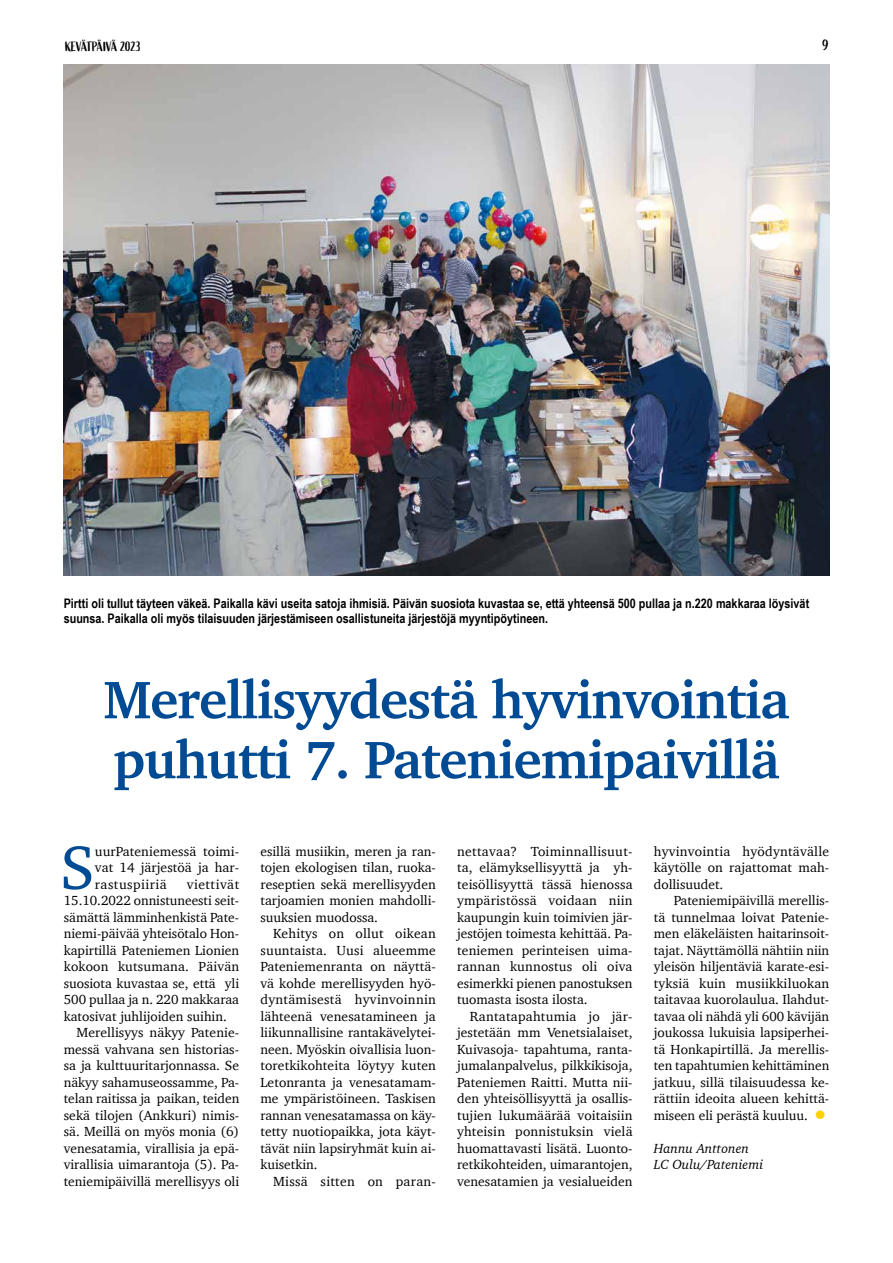
<style>
.page{position:relative;width:893px;height:1263px;background:#fff}
.page>*{position:absolute;margin:0;border:0;box-sizing:border-box;transform-origin:0 0}
.t1{font:62.7px "Charter";color:#004b93}
.t2{font:700 54px/60px "Charter";letter-spacing:-.02em;color:#004b93}
.t3{font:30px "Charter";color:#ffd000}
.t4{font:15px "Active";color:#000}
.t5{font:13.5px/16.5px "Charter";color:#000;text-align:justify}
.t6{font:italic 13.5px/16.5px "Charter";color:#000}
.t7{font:13.5px "Charter";letter-spacing:.02em;color:#000}
.t8{font:13.5px "Active";letter-spacing:-.015em;color:#000}
.t9{font:13.5px "Charter";letter-spacing:.035em;color:#000}
.t10{font:700 13.2px/15px "Arial Narrow";color:#000}
</style>
<div class="page">
<img style="left:64px;top:65px;width:765px;height:510px">
<p class="t8" style="left:65px;top:39px;width:77px">KEVÄTPÄIVÄ 2023</p>
<p class="t4" style="left:823px;top:36px;width:8px">9</p>
<p class="t10" style="left:64px;top:595px;width:747px">Pirtti oli tullut täyteen väkeä. Paikalla kävi useita satoja ihmisiä. Päivän suosiota kuvastaa se, että yhteensä 500 pullaa ja n.220 makkaraa löysivät suunsa. Paikalla oli myös tilaisuuden järjestämiseen osallistuneita järjestöjä myyntipöytineen.</p>
<h2 class="t2" style="left:103px;top:669px;width:688px">Merellisyydestä hyvinvointia puhutti 7. Pateniemipaivillä</h2>
<h1 class="t1" style="left:60px;top:813px;width:36px">S</h1>
<p class="t5" style="left:95px;top:843px;width:146px">uurPateniemessä toimi&shy;vat 14 järjestöä ja har&shy;rastuspiiriä</p>
<p class="t9" style="left:187px;top:873px;width:54px">viettivät</p>
<p class="t5" style="left:64px;top:892px;width:177px">15.10.2022 onnistuneesti seit-</p>
<p class="t5" style="left:64px;top:909px;width:177px">sämättä lämminhenkistä Pate-</p>
<p class="t5" style="left:64px;top:925px;width:177px">niemi-päivää yhteisötalo Hon-</p>
<p class="t5" style="left:64px;top:942px;width:177px">kapirtillä Pateniemen Lionien</p>
<p class="t5" style="left:64px;top:958px;width:177px">kokoon kutsumana. Päivän</p>
<p class="t5" style="left:64px;top:975px;width:177px">suosiota kuvastaa se, että yli</p>
<p class="t5" style="left:64px;top:991px;width:177px">500 pullaa ja n. 220 makkaraa</p>
<p class="t5" style="left:64px;top:1008px;width:165px">katosivat juhlijoiden suihin.</p>
<p class="t5" style="left:77px;top:1024px;width:164px">Merellisyys näkyy Patenie-</p>
<p class="t5" style="left:64px;top:1041px;width:177px">messä vahvana sen historias-</p>
<p class="t5" style="left:64px;top:1057px;width:177px">sa ja kulttuuritarjonnassa. Se</p>
<p class="t5" style="left:64px;top:1074px;width:177px">näkyy sahamuseossamme, Pa-</p>
<p class="t5" style="left:64px;top:1090px;width:177px">telan raitissa ja paikan, teiden</p>
<p class="t5" style="left:64px;top:1107px;width:177px">sekä tilojen (Ankkuri) nimis-</p>
<p class="t5" style="left:64px;top:1123px;width:177px">sä. Meillä on myös monia (6)</p>
<p class="t5" style="left:64px;top:1140px;width:177px">venesatamia, virallisia ja epä-</p>
<p class="t5" style="left:64px;top:1156px;width:177px">virallisia uimarantoja (5). Pa-</p>
<p class="t5" style="left:64px;top:1173px;width:177px">teniemipäivillä merellisyys oli</p>
<p class="t5" style="left:260px;top:843px;width:177px">esillä musiikin, meren ja ran&shy;tojen ekologisen tilan, ruoka&shy;reseptien sekä merellisyyden tarjoamien monien mahdolli&shy;suuksien muodossa.</p>
<p class="t5" style="left:260px;top:925px;width:177px;text-indent:13px">Kehitys on ollut oikean suuntaista. Uusi alueemme Pateniemenranta on näyttä&shy;vä kohde merellisyyden hyö&shy;dyntämisestä hyvinvoinnin lähteenä venesatamineen ja liikunnallisine rantakävelytei&shy;neen. Myöskin oivallisia luon&shy;toretkikohteita löytyy kuten Letonranta ja venesatamam&shy;me ympäristöineen. Taskisen rannan venesatamassa on käy&shy;tetty nuotiopaikka, jota käyt&shy;tävät niin lapsiryhmät kuin ai&shy;kuisetkin.</p>
<p class="t7" style="left:273px;top:1170px;width:164px">Missä sitten on paran-</p>
<p class="t5" style="left:457px;top:843px;width:177px">nettavaa? Toiminnallisuut&shy;ta, elämyksellisyyttä ja yh&shy;teisöllisyyttä tässä hienossa ympäristössä voidaan niin kaupungin kuin toimivien jär&shy;jestöjen toimesta kehittää. Pa&shy;teniemen perinteisen uima&shy;rannan kunnostus oli oiva esimerkki pienen panostuksen tuomasta isosta ilosta.</p>
<p class="t5" style="left:457px;top:1008px;width:177px;text-indent:13px">Rantatapahtumia jo jär&shy;jestetään mm Venetsialaiset, Kuivasoja- tapahtuma, ranta&shy;jumalanpalvelus, pilkkikisoja, Pateniemen Raitti. Mutta nii&shy;den yhteisöllisyyttä ja osallis&shy;tujien lukumäärää voitaisiin yhteisin ponnistuksin vielä huomattavasti lisätä. Luonto&shy;retkikohteiden, uimarantojen, venesatamien ja vesialueiden</p>
<p class="t5" style="left:654px;top:843px;width:177px">hyvinvointia hyödyntävälle käytölle on rajattomat mah&shy;dollisuudet.</p>
<p class="t5" style="left:654px;top:892px;width:177px;text-indent:20px">Pateniemipäivillä merellis&shy;tä tunnelmaa loivat Patenie&shy;men eläkeläisten haitarinsoit&shy;tajat. Näyttämöllä nähtiin niin yleisön hiljentäviä karate-esi&shy;tyksiä kuin musiikkiluokan taitavaa kuorolaulua. Ilahdut&shy;tavaa oli nähdä yli 600 kävijän joukossa lukuisia lapsiperhei&shy;tä Honkapirtillä. Ja merellis&shy;ten tapahtumien kehittäminen jatkuu, sillä tilaisuudessa ke&shy;rättiin ideoita alueen kehittä&shy;miseen eli perästä kuuluu.</p>
<h3 class="t3" style="left:811px;top:1090px;width:19px">•</h3>
<p class="t6" style="left:654px;top:1140px;width:111px">Hannu Anttonen<br>LC Oulu/Pateniemi</p>
</div>
